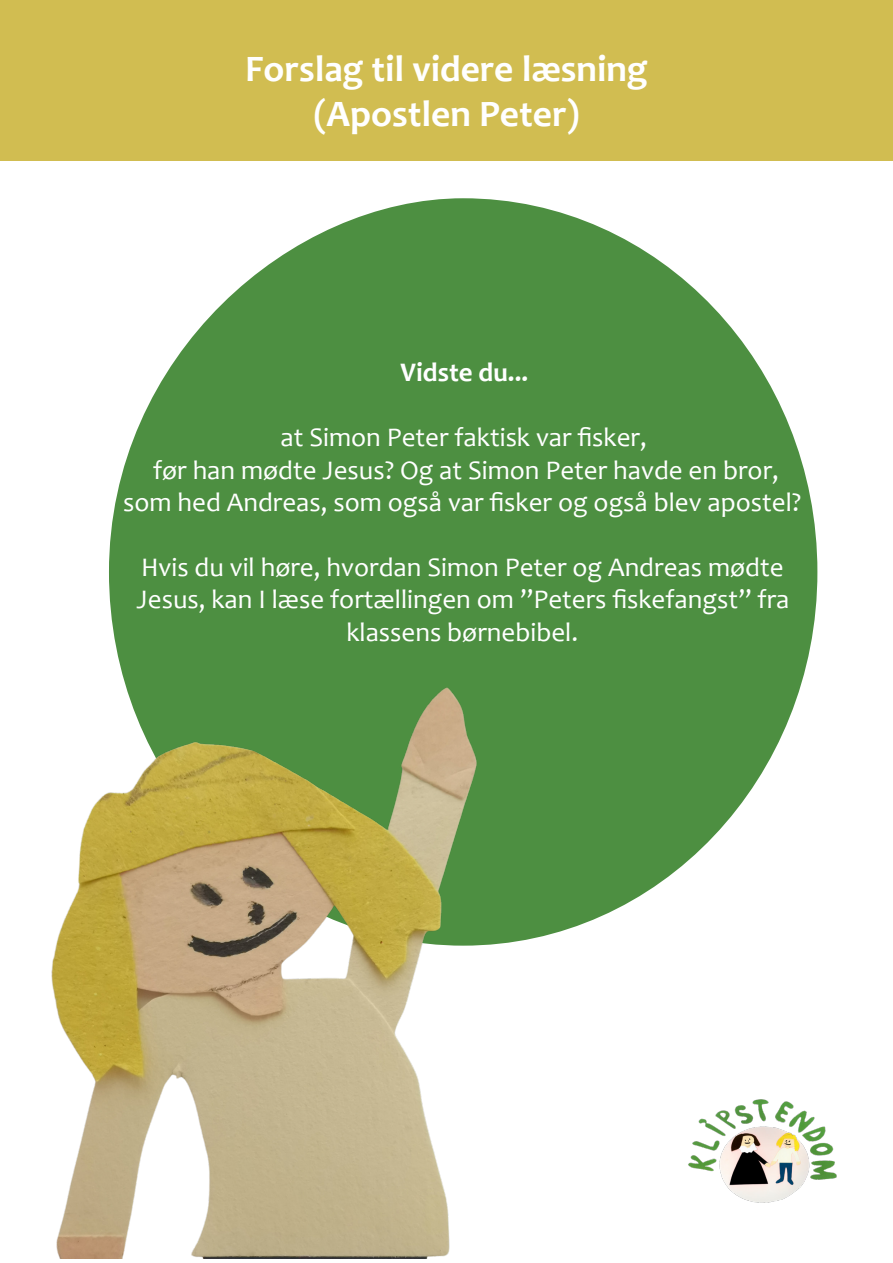
<style>
.page{position:relative;width:893px;height:1263px;background:#fff}
.page>*{position:absolute;margin:0;border:0;box-sizing:border-box;transform-origin:0 0}
.t1{font:700 37.5px "Candara";color:#fff}
.t2{font:27px/32.4px "Candara";color:#fff;text-align:center}
.t3{font:700 27px "Candara";color:#fff}
</style>
<div class="page">
<div style="left:109px;top:198px;width:708px;height:748px;background:#4d8f41;border-radius:50%"></div>
<div style="left:0;top:0;width:893px;height:161px;background:#d1bd51"></div>
<img style="left:688px;top:1099px;width:149px;height:104px">
<img style="left:51px;top:671px;width:504px;height:587px">
<p class="t1" style="left:245px;top:45px;width:404px">Forslag til videre læsning</p>
<p class="t1" style="left:313px;top:90px;width:268px">(Apostlen Peter)</p>
<p class="t3" style="left:401px;top:356px;width:129px">Vidste du...</p>
<p class="t2" style="left:281px;top:421px;width:368px">at Simon Peter faktisk var fisker,</p>
<p class="t2" style="left:123px;top:453px;width:680px">før han mødte Jesus? Og at Simon Peter havde en bror, som hed Andreas, som også var fisker og også blev apostel?</p>
<p class="t2" style="left:141px;top:550px;width:644px">Hvis du vil høre, hvordan Simon Peter og Andreas mødte</p>
<p class="t2" style="left:137px;top:583px;width:654px">Jesus, kan I læse fortællingen om ”Peters fiskefangst” fra klassens børnebibel.</p>
</div>
